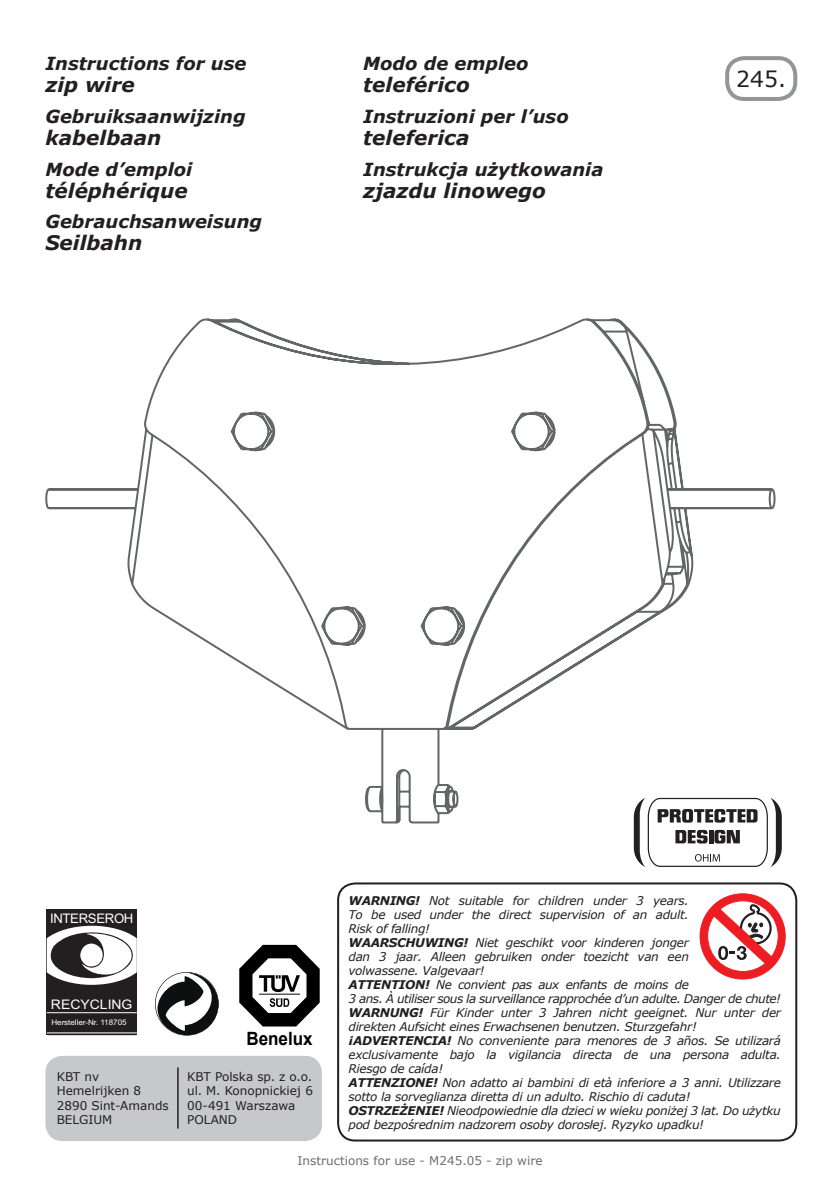
<style>
.page{position:relative;width:840px;height:1191px;background:#fff}
.page>*{position:absolute;margin:0;border:0;box-sizing:border-box;transform-origin:0 0}
.type_designation{font:22px "Verdana";color:#231f20}
.titel_cover_descript{font:italic 700 20px "Verdana";color:#231f20}
.t1{font:700 18.4px "Arial";color:#000;scale:.93 1}
.titel_cover__instruc{font:italic 700 18px "Verdana";color:#231f20}
.t2{font:13.2px "Arial";letter-spacing:-.025em;color:#fff}
.t3{font:13.2px "Arial";color:#fff;scale:1.06 1}
.waarschuwingstekst{font:italic 12px/14px "Verdana";letter-spacing:-.025em;color:#231f20}
.KBT{font:12px "Verdana";color:#231f20}
.name_manual{font:12px "Verdana";color:#6c6d70}
.t4{font:7.6px "Arial";letter-spacing:-.01em;color:#fff;scale:1.06 1}
.s1{font-weight:700}
</style>
<div class="page">
<div style="left:724px;top:56px;width:72px;height:45px;border:4px solid #939598;border-radius:17px"></div>
<svg style="left:45px;top:318px;width:730px;height:505px"></svg>
<div style="left:337px;top:882px;width:459px;height:259px;border:2px solid #231f20;border-radius:17px"></div>
<div style="left:699px;top:893px;width:85px;height:86px;background:#ee1d23;border-radius:50%"></div>
<svg style="left:706px;top:900px;width:72px;height:72px"></svg>
<svg style="left:155px;top:972px;width:63px;height:63px"></svg>
<div style="left:47px;top:909px;width:90px;height:126px;background:#231f20"></div>
<svg style="left:47px;top:925px;width:90px;height:59px"></svg>
<hr style="left:47px;top:1012px;width:90px;height:1px;background:#fff">
<hr style="left:47px;top:1032px;width:90px;height:1px;background:#fff">
<div style="left:45px;top:1055px;width:277px;height:86px;background:#c7c8ca;border-radius:17px"></div>
<hr style="left:177px;top:1067px;width:1px;height:61px;background:#231f20">
<svg style="left:239px;top:945px;width:80px;height:81px"></svg>
<svg style="left:633px;top:797px;width:148px;height:70px"></svg>
<p class="titel_cover__instruc" style="left:45px;top:51px;width:202px">Instructions for use</p>
<p class="titel_cover_descript" style="left:45px;top:71px;width:91px">zip wire</p>
<p class="titel_cover__instruc" style="left:45px;top:104px;width:201px">Gebruiksaanwijzing</p>
<p class="titel_cover_descript" style="left:45px;top:124px;width:117px">kabelbaan</p>
<p class="titel_cover__instruc" style="left:45px;top:156px;width:148px">Mode d’emploi</p>
<p class="titel_cover_descript" style="left:45px;top:176px;width:144px">téléphérique</p>
<p class="titel_cover__instruc" style="left:45px;top:209px;width:218px">Gebrauchsanweisung</p>
<p class="titel_cover_descript" style="left:45px;top:229px;width:98px">Seilbahn</p>
<p class="titel_cover__instruc" style="left:363px;top:51px;width:167px">Modo de empleo</p>
<p class="titel_cover_descript" style="left:363px;top:71px;width:108px">teleférico</p>
<p class="titel_cover__instruc" style="left:363px;top:104px;width:207px">Instruzioni per l’uso</p>
<p class="titel_cover_descript" style="left:363px;top:124px;width:108px">teleferica</p>
<p class="titel_cover__instruc" style="left:363px;top:156px;width:241px">Instrukcja użytkowania</p>
<p class="titel_cover_descript" style="left:363px;top:176px;width:184px">zjazdu linowego</p>
<p class="type_designation" style="left:735px;top:64px;width:51px">245.</p>
<p class="t2" style="left:50px;top:909px;width:85px">INTERSEROH</p>
<p class="t3" style="left:51px;top:995px;width:78px">RECYCLING</p>
<p class="t4" style="left:51px;top:1017px;width:72px">Hersteller-Nr. 118705</p>
<p class="KBT" style="left:57px;top:1068px;width:44px">KBT nv</p>
<p class="KBT" style="left:57px;top:1082px;width:86px">Hemelrijken 8</p>
<p class="KBT" style="left:57px;top:1097px;width:113px">2890 Sint-Amands</p>
<p class="KBT" style="left:57px;top:1111px;width:57px">BELGIUM</p>
<p class="t1" style="left:246px;top:1026px;width:73px">Benelux</p>
<p class="KBT" style="left:187px;top:1068px;width:126px">KBT Polska sp. z o.o.</p>
<p class="KBT" style="left:187px;top:1082px;width:127px">ul. M. Konopnickiej 6</p>
<p class="KBT" style="left:187px;top:1097px;width:110px">00-491 Warszawa</p>
<p class="KBT" style="left:187px;top:1111px;width:51px">POLAND</p>
<p class="waarschuwingstekst" style="left:348px;top:893px;width:342px;text-align:justify"><span class="s1">WARNING!</span> Not suitable for children under 3 years.<br>To be used under the direct supervision of an adult.<br>Risk of falling!</p>
<p class="waarschuwingstekst" style="left:348px;top:935px;width:342px;text-align:justify"><span class="s1">WAARSCHUWING!</span> Niet geschikt voor kinderen jonger dan 3 jaar. Alleen gebruiken onder toezicht van een volwassene. Valgevaar!</p>
<p class="waarschuwingstekst" style="left:348px;top:977px;width:434px"><span class="s1">ATTENTION!</span> Ne convient pas aux enfants de moins de<br>3 ans. À utiliser sous la surveillance rapprochée d’un adulte. Danger de chute!</p>
<p class="waarschuwingstekst" style="left:348px;top:1005px;width:434px"><span class="s1">WARNUNG!</span> Für Kinder unter 3 Jahren nicht geeignet. Nur unter der direkten Aufsicht eines Erwachsenen benutzen. Sturzgefahr!</p>
<p class="waarschuwingstekst" style="left:348px;top:1033px;width:434px;text-align:justify"><span class="s1">¡ADVERTENCIA!</span> No conveniente para menores de 3 años. Se utilizará exclusivamente bajo la vigilancia directa de una persona adulta.<br>Riesgo de caída!</p>
<p class="waarschuwingstekst" style="left:348px;top:1075px;width:433px"><span class="s1">ATTENZIONE!</span> Non adatto ai bambini di età inferiore a 3 anni. Utilizzare sotto la sorveglianza diretta di un adulto. Rischio di caduta!</p>
<p class="waarschuwingstekst" style="left:348px;top:1103px;width:433px"><span class="s1">OSTRZEŻENIE!</span> Nieodpowiednie dla dzieci w wieku poniżej 3 lat. Do użytku pod bezpośrednim nadzorem osoby dorosłej. Ryzyko upadku!</p>
<p class="name_manual" style="left:297px;top:1152px;width:246px">Instructions for use - M245.05 - zip wire</p>
</div>
